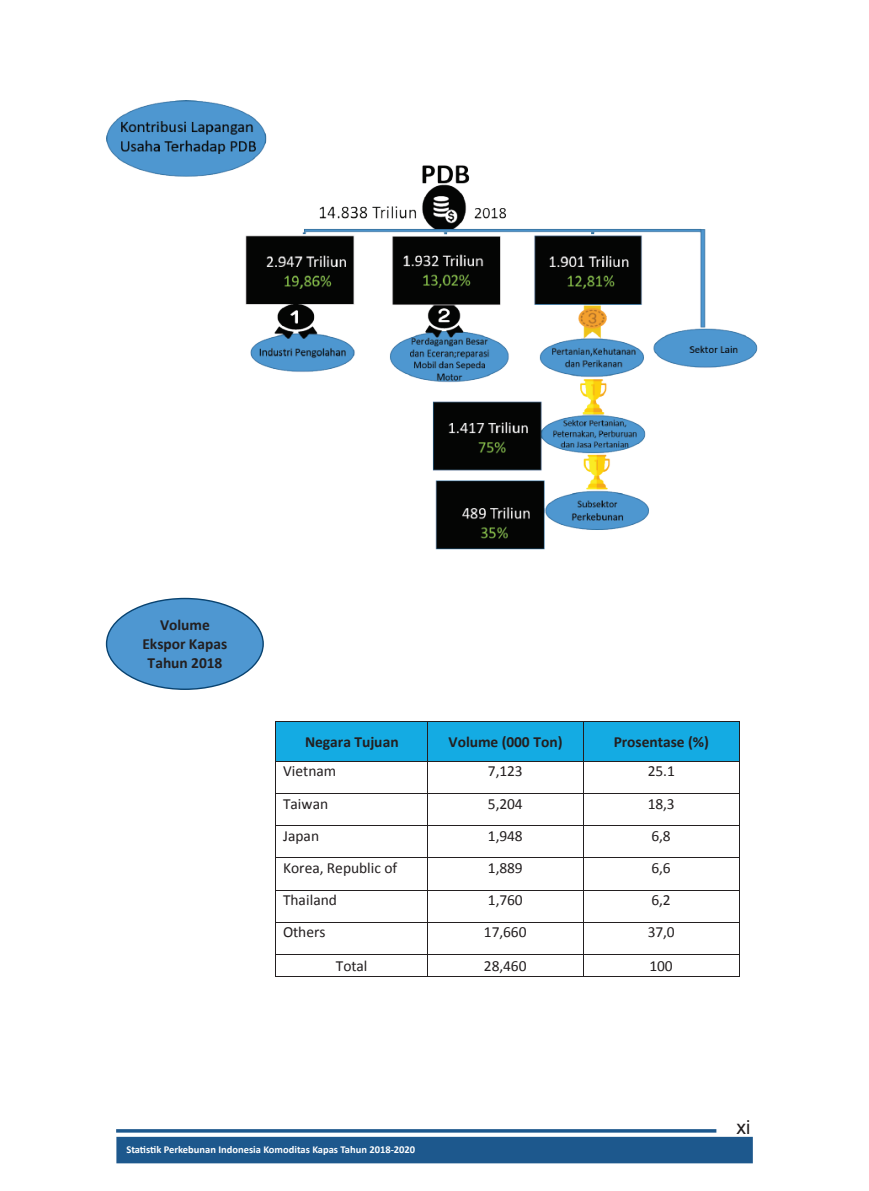
<style>
.page{position:relative;width:869px;height:1191px;background:#fff}
.page>*{position:absolute;margin:0;border:0;box-sizing:border-box;transform-origin:0 0}
.t1{font:19.25px "Arial";color:#231f20}
.t2{font:15.4px "Calibri";letter-spacing:-.005em;color:#231f20}
.t3{font:700 15.4px/18.9px "Calibri";color:#231f20;text-align:center}
.t4{font:700 10.5px "Calibri";color:#fff}
</style>
<div class="page">
<div style="left:116px;top:1136px;width:636px;height:27px;background:#1d588d"></div>
<hr style="left:116px;top:1129px;width:600px;height:3px;background:#1d588d">
<div style="left:275px;top:722px;width:152px;height:10px;background:#14abe3"></div>
<div style="left:275px;top:732px;width:8px;height:19px;background:#14abe3"></div>
<div style="left:420px;top:732px;width:7px;height:19px;background:#14abe3"></div>
<div style="left:275px;top:751px;width:152px;height:10px;background:#14abe3"></div>
<div style="left:283px;top:732px;width:137px;height:19px;background:#14abe3"></div>
<div style="left:427px;top:722px;width:155px;height:10px;background:#14abe3"></div>
<div style="left:427px;top:732px;width:8px;height:19px;background:#14abe3"></div>
<div style="left:575px;top:732px;width:7px;height:19px;background:#14abe3"></div>
<div style="left:427px;top:751px;width:155px;height:10px;background:#14abe3"></div>
<div style="left:435px;top:732px;width:140px;height:19px;background:#14abe3"></div>
<div style="left:583px;top:722px;width:155px;height:10px;background:#14abe3"></div>
<div style="left:583px;top:732px;width:7px;height:19px;background:#14abe3"></div>
<div style="left:731px;top:732px;width:7px;height:19px;background:#14abe3"></div>
<div style="left:583px;top:751px;width:155px;height:10px;background:#14abe3"></div>
<div style="left:590px;top:732px;width:141px;height:19px;background:#14abe3"></div>
<hr style="left:275px;top:721px;width:152px;height:1px;background:#231f20">
<hr style="left:428px;top:721px;width:155px;height:1px;background:#231f20">
<hr style="left:583px;top:721px;width:155px;height:1px;background:#231f20">
<hr style="left:275px;top:722px;width:1px;height:39px;background:#231f20">
<hr style="left:427px;top:722px;width:1px;height:39px;background:#231f20">
<hr style="left:583px;top:722px;width:1px;height:39px;background:#231f20">
<hr style="left:738px;top:722px;width:1px;height:39px;background:#231f20">
<hr style="left:275px;top:761px;width:152px;height:1px;background:#231f20">
<hr style="left:428px;top:761px;width:155px;height:1px;background:#231f20">
<hr style="left:583px;top:761px;width:155px;height:1px;background:#231f20">
<hr style="left:275px;top:761px;width:1px;height:32px;background:#231f20">
<hr style="left:427px;top:761px;width:1px;height:32px;background:#231f20">
<hr style="left:583px;top:761px;width:1px;height:32px;background:#231f20">
<hr style="left:738px;top:761px;width:1px;height:32px;background:#231f20">
<hr style="left:275px;top:793px;width:152px;height:1px;background:#231f20">
<hr style="left:428px;top:793px;width:155px;height:1px;background:#231f20">
<hr style="left:583px;top:793px;width:155px;height:1px;background:#231f20">
<hr style="left:275px;top:794px;width:1px;height:31px;background:#231f20">
<hr style="left:427px;top:794px;width:1px;height:31px;background:#231f20">
<hr style="left:583px;top:794px;width:1px;height:31px;background:#231f20">
<hr style="left:738px;top:794px;width:1px;height:31px;background:#231f20">
<hr style="left:275px;top:825px;width:152px;height:1px;background:#231f20">
<hr style="left:428px;top:825px;width:155px;height:1px;background:#231f20">
<hr style="left:583px;top:825px;width:155px;height:1px;background:#231f20">
<hr style="left:275px;top:826px;width:1px;height:31px;background:#231f20">
<hr style="left:427px;top:826px;width:1px;height:31px;background:#231f20">
<hr style="left:583px;top:826px;width:1px;height:31px;background:#231f20">
<hr style="left:738px;top:826px;width:1px;height:31px;background:#231f20">
<hr style="left:275px;top:857px;width:152px;height:1px;background:#231f20">
<hr style="left:428px;top:857px;width:155px;height:1px;background:#231f20">
<hr style="left:583px;top:857px;width:155px;height:1px;background:#231f20">
<hr style="left:275px;top:858px;width:1px;height:31px;background:#231f20">
<hr style="left:427px;top:858px;width:1px;height:31px;background:#231f20">
<hr style="left:583px;top:858px;width:1px;height:31px;background:#231f20">
<hr style="left:738px;top:858px;width:1px;height:31px;background:#231f20">
<hr style="left:275px;top:889px;width:152px;height:1px;background:#231f20">
<hr style="left:428px;top:889px;width:155px;height:1px;background:#231f20">
<hr style="left:583px;top:889px;width:155px;height:1px;background:#231f20">
<hr style="left:275px;top:890px;width:1px;height:32px;background:#231f20">
<hr style="left:427px;top:890px;width:1px;height:32px;background:#231f20">
<hr style="left:583px;top:890px;width:1px;height:32px;background:#231f20">
<hr style="left:738px;top:890px;width:1px;height:32px;background:#231f20">
<hr style="left:275px;top:922px;width:152px;height:1px;background:#231f20">
<hr style="left:428px;top:922px;width:155px;height:1px;background:#231f20">
<hr style="left:583px;top:922px;width:155px;height:1px;background:#231f20">
<hr style="left:275px;top:922px;width:1px;height:32px;background:#231f20">
<hr style="left:427px;top:922px;width:1px;height:32px;background:#231f20">
<hr style="left:583px;top:922px;width:1px;height:32px;background:#231f20">
<hr style="left:738px;top:922px;width:1px;height:32px;background:#231f20">
<hr style="left:275px;top:954px;width:152px;height:1px;background:#231f20">
<hr style="left:428px;top:954px;width:155px;height:1px;background:#231f20">
<hr style="left:583px;top:954px;width:155px;height:1px;background:#231f20">
<svg style="left:275px;top:955px;width:1px;height:20px"></svg>
<hr style="left:275px;top:975px;width:152px;height:1px;background:#231f20">
<svg style="left:427px;top:954px;width:1px;height:22px"></svg>
<hr style="left:428px;top:975px;width:155px;height:1px;background:#231f20">
<svg style="left:583px;top:955px;width:1px;height:20px"></svg>
<hr style="left:583px;top:975px;width:155px;height:1px;background:#231f20">
<img style="left:106px;top:101px;width:652px;height:449px">
<div style="left:106px;top:598px;width:157px;height:91px;background:#4e97d1;border-radius:50%"></div>
<p class="t3" style="left:142px;top:615px;width:86px">Volume<br>Ekspor Kapas<br>Tahun 2018</p>
<p class="t3" style="left:305px;top:731px;width:95px">Negara Tujuan</p>
<p class="t3" style="left:448px;top:731px;width:115px">Volume (000 Ton)</p>
<p class="t3" style="left:613px;top:731px;width:97px">Prosentase (%)</p>
<p class="t2" style="left:283px;top:760px;width:54px">Vietnam</p>
<p class="t2" style="left:487px;top:760px;width:36px">7,123</p>
<p class="t2" style="left:647px;top:760px;width:29px">25.1</p>
<p class="t2" style="left:283px;top:793px;width:47px">Taiwan</p>
<p class="t2" style="left:487px;top:793px;width:36px">5,204</p>
<p class="t2" style="left:647px;top:793px;width:28px">18,3</p>
<p class="t2" style="left:283px;top:825px;width:37px">Japan</p>
<p class="t2" style="left:487px;top:825px;width:36px">1,948</p>
<p class="t2" style="left:651px;top:825px;width:21px">6,8</p>
<p class="t2" style="left:283px;top:857px;width:115px">Korea, Republic of</p>
<p class="t2" style="left:487px;top:857px;width:36px">1,889</p>
<p class="t2" style="left:651px;top:857px;width:21px">6,6</p>
<p class="t2" style="left:283px;top:889px;width:55px">Thailand</p>
<p class="t2" style="left:487px;top:889px;width:36px">1,760</p>
<p class="t2" style="left:651px;top:889px;width:21px">6,2</p>
<p class="t2" style="left:283px;top:921px;width:44px">Others</p>
<p class="t2" style="left:483px;top:921px;width:44px">17,660</p>
<p class="t2" style="left:647px;top:921px;width:28px">37,0</p>
<p class="t2" style="left:336px;top:955px;width:33px">Total</p>
<p class="t2" style="left:483px;top:955px;width:44px">28,460</p>
<p class="t2" style="left:649px;top:955px;width:25px">100</p>
<p class="t4" style="left:126px;top:1142px;width:290px">Statistik Perkebunan Indonesia Komoditas Kapas Tahun 2018-2020</p>
<p class="t1" style="left:736px;top:1115px;width:15px">xi</p>
</div>
